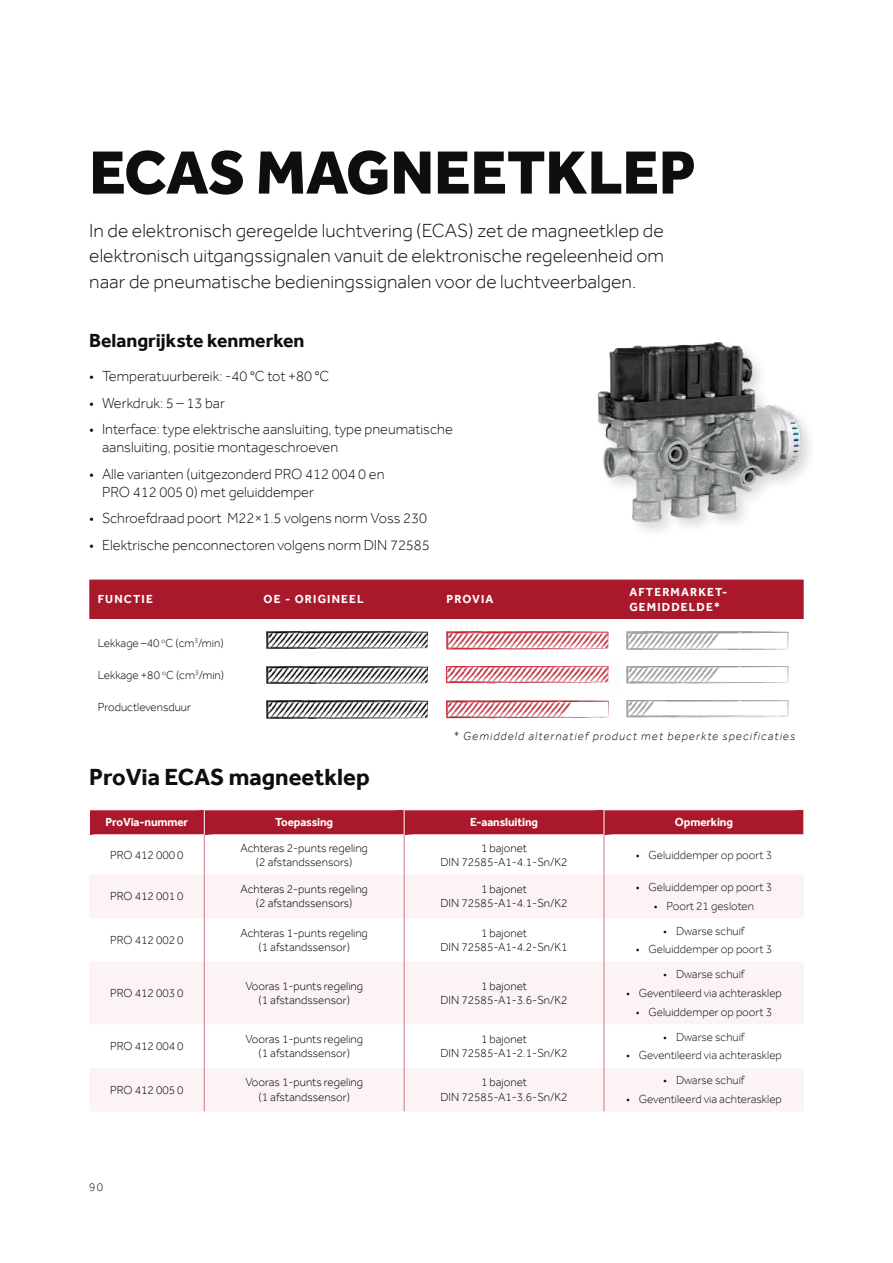
<style>
.page{position:relative;width:893px;height:1263px;background:#fff}
.page>*{position:absolute;margin:0;border:0;box-sizing:border-box;transform-origin:0 0}
.t1{font:800 63px "Effra";color:#0e0e0e}
.t2{font:700 24px "Effra";color:#0e0e0e}
.t3{font:300 19.5px/25.3px "Effra";color:#0e0e0e;text-align:justify}
.t4{font:700 19.5px "Effra";color:#0e0e0e}
.t5{font:300 15px/18px "Effra";color:#0e0e0e}
.t6{font:300 12px/14.4px "Effra";color:#000;text-align:center}
.t7{font:300 12px "Effra";color:#0e0e0e}
.t8{font:italic 300 12px "Effra";letter-spacing:.1em;color:#000}
.t9{font:700 12px "Effra";letter-spacing:-.01em;color:#fff}
.t10{font:700 12px/14.4px "Effra";letter-spacing:.1em;color:#fff}
.t11{font:700 12px "Effra";letter-spacing:.075em;color:#fff}
</style>
<div class="page">
<img style="left:597px;top:342px;width:207px;height:183px">
<svg style="left:90px;top:874px;width:714px;height:237px;fill:#fbf3f4"></svg>
<hr style="left:204px;top:835px;width:1px;height:39px;background:#d27983">
<hr style="left:404px;top:835px;width:1px;height:39px;background:#d27983">
<hr style="left:604px;top:835px;width:1px;height:39px;background:#d27983">
<hr style="left:204px;top:874px;width:1px;height:44px;background:#d27983">
<hr style="left:404px;top:874px;width:1px;height:44px;background:#d27983">
<hr style="left:604px;top:874px;width:1px;height:44px;background:#d27983">
<hr style="left:204px;top:918px;width:1px;height:44px;background:#d27983">
<hr style="left:404px;top:918px;width:1px;height:44px;background:#d27983">
<hr style="left:604px;top:918px;width:1px;height:44px;background:#d27983">
<hr style="left:204px;top:962px;width:1px;height:62px;background:#d27983">
<hr style="left:404px;top:962px;width:1px;height:62px;background:#d27983">
<hr style="left:604px;top:962px;width:1px;height:62px;background:#d27983">
<hr style="left:204px;top:1024px;width:1px;height:44px;background:#d27983">
<hr style="left:404px;top:1024px;width:1px;height:44px;background:#d27983">
<hr style="left:604px;top:1024px;width:1px;height:44px;background:#d27983">
<hr style="left:204px;top:1068px;width:1px;height:43px;background:#d27983">
<hr style="left:404px;top:1068px;width:1px;height:43px;background:#d27983">
<hr style="left:604px;top:1068px;width:1px;height:43px;background:#d27983">
<svg style="left:89px;top:810px;width:715px;height:25px;background:#ad2235"></svg>
<div style="left:89px;top:580px;width:715px;height:39px;background:#aa182c"></div>
<img style="left:266px;top:631px;width:162px;height:18px">
<img style="left:266px;top:666px;width:162px;height:17px">
<img style="left:266px;top:701px;width:162px;height:17px">
<img style="left:446px;top:631px;width:162px;height:18px">
<img style="left:446px;top:666px;width:162px;height:18px">
<img style="left:446px;top:701px;width:162px;height:18px">
<img style="left:626px;top:631px;width:162px;height:18px">
<img style="left:626px;top:666px;width:162px;height:18px">
<img style="left:626px;top:701px;width:162px;height:17px">
<h1 class="t1" style="left:89px;top:135px;width:608px">ECAS MAGNEETKLEP</h1>
<h3 class="t3" style="left:89px;top:217px;width:576px">In de elektronisch geregelde luchtvering (ECAS) zet de magneetklep de elektronisch uitgangssignalen vanuit de elektronische regeleenheid om naar de pneumatische bedieningssignalen voor de luchtveerbalgen.</h3>
<h3 class="t4" style="left:89px;top:328px;width:217px">Belangrijkste kenmerken</h3>
<p class="t5" style="left:89px;top:367px;width:242px">• Temperatuurbereik: -40 °C tot +80 °C</p>
<p class="t5" style="left:89px;top:393px;width:137px">• Werkdruk: 5 – 13 bar</p>
<p class="t5" style="left:102px;top:420px;width:352px;text-indent:-13px">• Interface: type elektrische aansluiting, type pneumatische aansluiting, positie montageschroeven</p>
<p class="t5" style="left:102px;top:465px;width:284px;text-indent:-13px">• Alle varianten (uitgezonderd PRO 412 004 0 en<br>PRO 412 005 0) met geluiddemper</p>
<p class="t5" style="left:89px;top:509px;width:339px">• Schroefdraad poort M22×1.5 volgens norm Voss 230</p>
<p class="t5" style="left:89px;top:536px;width:342px">• Elektrische penconnectoren volgens norm DIN 72585</p>
<p class="t10" style="left:98px;top:592px;width:57px">FUNCTIE</p>
<p class="t10" style="left:264px;top:592px;width:102px">OE - ORIGINEEL</p>
<p class="t11" style="left:446px;top:592px;width:49px">PROVIA</p>
<p class="t10" style="left:629px;top:585px;width:100px">AFTERMARKET-<br>GEMIDDELDE*</p>
<p class="t6" style="left:98px;top:636px;width:127px">Lekkage –40 <sup>o</sup>C (cm<sup>3</sup>/min)</p>
<p class="t6" style="left:98px;top:668px;width:128px">Lekkage +80 <sup>o</sup>C (cm<sup>3</sup>/min)</p>
<p class="t6" style="left:98px;top:700px;width:95px">Productlevensduur</p>
<p class="t8" style="left:453px;top:728px;width:344px">* Gemiddeld alternatief product met beperkte specificaties</p>
<h2 class="t2" style="left:89px;top:763px;width:282px">ProVia ECAS magneetklep</h2>
<p class="t9" style="left:106px;top:815px;width:84px">ProVia-nummer</p>
<p class="t9" style="left:275px;top:815px;width:59px">Toepassing</p>
<p class="t9" style="left:470px;top:815px;width:70px">E-aansluiting</p>
<p class="t9" style="left:675px;top:815px;width:60px">Opmerking</p>
<p class="t6" style="left:110px;top:847px;width:75px">PRO 412 000 0</p>
<p class="t6" style="left:241px;top:840px;width:129px">Achteras 2-punts regeling (2 afstandssensors)</p>
<p class="t6" style="left:440px;top:840px;width:129px">1 bajonet<br>DIN 72585-A1-4.1-Sn/K2</p>
<p class="t7" style="left:636px;top:847px;width:138px">• Geluiddemper op poort 3</p>
<p class="t6" style="left:110px;top:889px;width:75px">PRO 412 001 0</p>
<p class="t6" style="left:241px;top:882px;width:129px">Achteras 2-punts regeling (2 afstandssensors)</p>
<p class="t6" style="left:440px;top:882px;width:129px">1 bajonet<br>DIN 72585-A1-4.1-Sn/K2</p>
<p class="t7" style="left:636px;top:880px;width:138px">• Geluiddemper op poort 3</p>
<p class="t7" style="left:654px;top:898px;width:102px">• Poort 21 gesloten</p>
<p class="t6" style="left:110px;top:932px;width:75px">PRO 412 002 0</p>
<p class="t6" style="left:241px;top:925px;width:129px">Achteras 1-punts regeling (1 afstandssensor)</p>
<p class="t6" style="left:440px;top:925px;width:129px">1 bajonet<br>DIN 72585-A1-4.2-Sn/K1</p>
<p class="t7" style="left:663px;top:923px;width:83px">• Dwarse schuif</p>
<p class="t7" style="left:636px;top:942px;width:138px">• Geluiddemper op poort 3</p>
<p class="t6" style="left:110px;top:985px;width:75px">PRO 412 003 0</p>
<p class="t6" style="left:245px;top:978px;width:119px">Vooras 1-punts regeling (1 afstandssensor)</p>
<p class="t6" style="left:440px;top:978px;width:129px">1 bajonet<br>DIN 72585-A1-3.6-Sn/K2</p>
<p class="t7" style="left:663px;top:967px;width:83px">• Dwarse schuif</p>
<p class="t7" style="left:626px;top:986px;width:157px">• Geventileerd via achterasklep</p>
<p class="t7" style="left:636px;top:1004px;width:138px">• Geluiddemper op poort 3</p>
<p class="t6" style="left:110px;top:1038px;width:75px">PRO 412 004 0</p>
<p class="t6" style="left:245px;top:1031px;width:119px">Vooras 1-punts regeling (1 afstandssensor)</p>
<p class="t6" style="left:440px;top:1031px;width:129px">1 bajonet<br>DIN 72585-A1-2.1-Sn/K2</p>
<p class="t7" style="left:663px;top:1029px;width:83px">• Dwarse schuif</p>
<p class="t7" style="left:626px;top:1048px;width:157px">• Geventileerd via achterasklep</p>
<p class="t6" style="left:110px;top:1082px;width:75px">PRO 412 005 0</p>
<p class="t6" style="left:245px;top:1075px;width:119px">Vooras 1-punts regeling (1 afstandssensor)</p>
<p class="t6" style="left:440px;top:1075px;width:129px">1 bajonet<br>DIN 72585-A1-3.6-Sn/K2</p>
<p class="t7" style="left:663px;top:1073px;width:83px">• Dwarse schuif</p>
<p class="t7" style="left:626px;top:1092px;width:157px">• Geventileerd via achterasklep</p>
<p class="t7" style="left:89px;top:1180px;width:15px">90</p>
</div>
